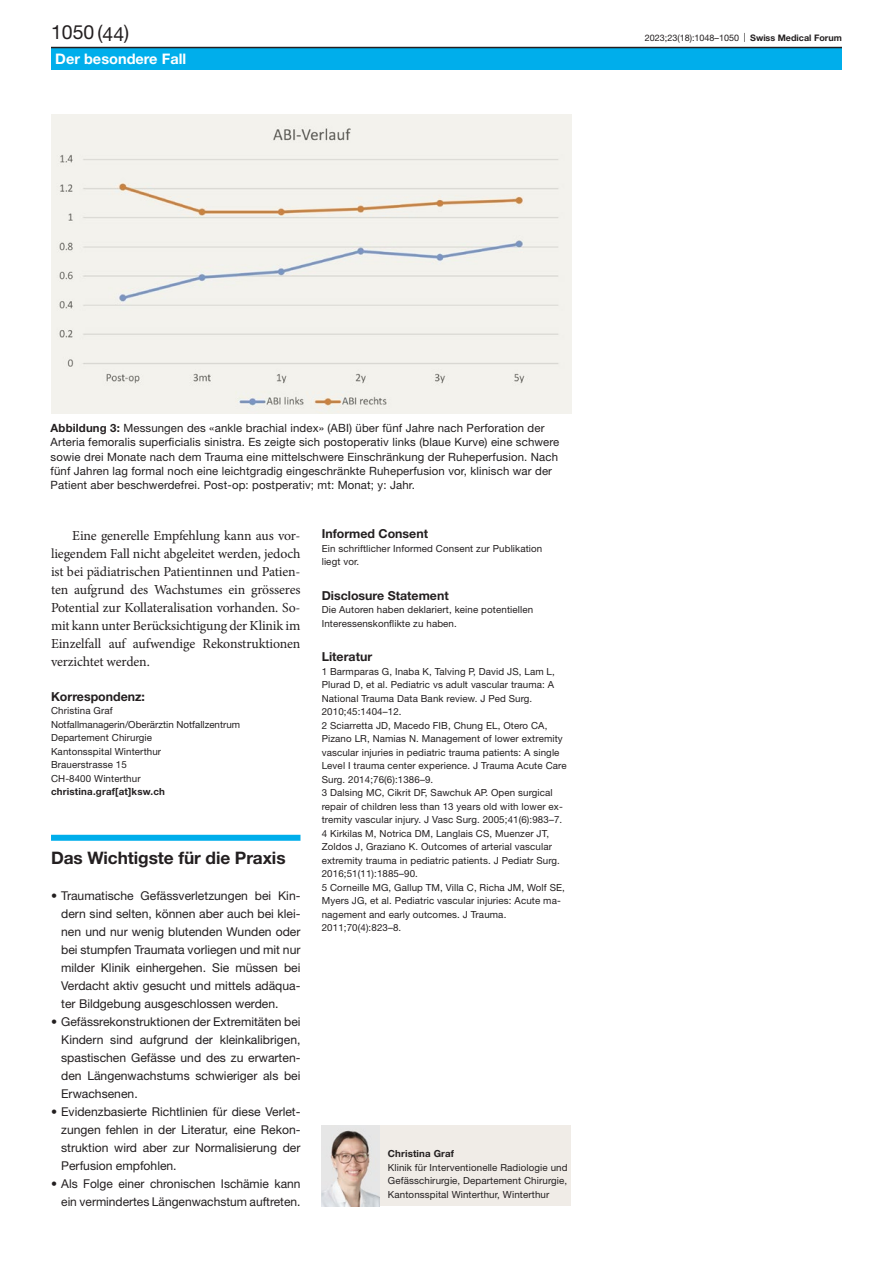
<style>
.page{position:relative;width:893px;height:1263px;background:#fff}
.page>*{position:absolute;margin:0;border:0;box-sizing:border-box;transform-origin:0 0}
.second-pagina{font:19.5px "Helvetica Neue LT Pro";color:#231f20}
.box-head1-start{font:700 17.25px "Helvetica Neue LT Pro";letter-spacing:-.005em;color:#231f20}
.rubrik-negativ{font:700 14.55px "Helvetica Neue LT Pro";color:#fff}
.paragraph-indent{font:13.8px/18px "Minion Pro";letter-spacing:-.01em;color:#231f20;text-align:justify}
.competing-interests{font:700 12.3px "Helvetica Neue LT Pro";color:#231f20}
.informed-consent-hea{font:700 12.3px "Helvetica Neue LT Pro";color:#231f20}
.correspondence-head{font:700 12.3px "Helvetica Neue LT Pro";color:#231f20}
.reference-head{font:700 12.3px "Helvetica Neue LT Pro";color:#231f20}
.t1{font:12.15px/18px "Helvetica Neue LT Pro";color:#231f20;text-align:justify}
.figure-caption{font:11.4px/14.2px "Helvetica Neue LT Pro";letter-spacing:.01em;color:#231f20}
.references{font:9.75px/13.5px "Helvetica Neue LT Pro";letter-spacing:.01em;color:#231f20}
.correspondence{font:9.75px "Helvetica Neue LT Pro";letter-spacing:.01em;color:#231f20}
.affiliations-small{font:9.75px/13.5px "Helvetica Neue LT Pro";letter-spacing:.01em;color:#231f20;text-align:justify}
.competing-interests-2{font:9.75px/13.5px "Helvetica Neue LT Pro";letter-spacing:.01em;color:#231f20}
.informed-consent{font:9.75px/13.5px "Helvetica Neue LT Pro";letter-spacing:.01em;color:#231f20}
.correspondence-e-mai{font:700 9.75px "Helvetica Neue LT Pro";letter-spacing:.02em;color:#231f20}
.authors-small{font:700 9.75px "Helvetica Neue LT Pro";letter-spacing:.01em;color:#231f20}
.t2{font:9px "Helvetica Neue LT Pro";color:#231f20}
.s1{font-weight:700}
</style>
<div class="page">
<img style="left:51px;top:115px;width:520px;height:299px">
<div style="left:51px;top:835px;width:249px;height:6px;background:#00aeeb"></div>
<div style="left:322px;top:1125px;width:249px;height:81px;background:#f0ece7"></div>
<img style="left:322px;top:1125px;width:57px;height:81px">
<div style="left:51px;top:47px;width:791px;height:23px;background:#00aeeb"></div>
<hr style="left:51px;top:47px;width:791px;height:1px;background:#231f20">
<p class="second-pagina" style="left:51px;top:20px;width:80px">1050 (44)</p>
<p class="rubrik-negativ" style="left:55px;top:49px;width:132px">Der besondere Fall</p>
<p class="t2" style="left:645px;top:32px;width:199px">2023;23(18):1048–1050 | <span class="s1">Swiss Medical Forum</span></p>
<p class="figure-caption" style="left:51px;top:421px;width:510px"><span class="s1">Abbildung 3:</span> Messungen des «ankle brachial index» (ABI) über fünf Jahre nach Perforation der Arteria femoralis superficialis sinistra. Es zeigte sich postoperativ links (blaue Kurve) eine schwere sowie drei Monate nach dem Trauma eine mittelschwere Einschränkung der Ruheperfusion. Nach fünf Jahren lag formal noch eine leichtgradig eingeschränkte Ruheperfusion vor, klinisch war der Patient aber beschwerdefrei. Post-op: postperativ; mt: Monat; y: Jahr.</p>
<p class="paragraph-indent" style="left:51px;top:527px;width:251px;text-indent:21px">Eine generelle Empfehlung kann aus vor&shy;liegendem Fall nicht abgeleitet werden, jedoch ist bei pädiatrischen Patientinnen und Patien&shy;ten aufgrund des Wachstumes ein grösseres Potential zur Kollateralisation vorhanden. So&shy;mit kann unter Berücksichtigung der Klinik im Einzelfall auf aufwendige Rekonstruktionen verzichtet werden.</p>
<p class="correspondence-head" style="left:51px;top:688px;width:95px">Korrespondenz:</p>
<p class="correspondence" style="left:51px;top:705px;width:63px">Christina Graf</p>
<p class="correspondence" style="left:51px;top:718px;width:191px">Notfallmanagerin/Oberärztin Notfallzentrum</p>
<p class="correspondence" style="left:51px;top:732px;width:103px">Departement Chirurgie</p>
<p class="correspondence" style="left:51px;top:745px;width:112px">Kantonsspital Winterthur</p>
<p class="correspondence" style="left:51px;top:759px;width:77px">Brauerstrasse 15</p>
<p class="correspondence" style="left:51px;top:772px;width:91px">CH-8400 Winterthur</p>
<p class="correspondence-e-mai" style="left:51px;top:785px;width:115px">christina.graf[at]ksw.ch</p>
<p class="box-head1-start" style="left:51px;top:847px;width:236px">Das Wichtigste für die Praxis</p>
<p class="t1" style="left:61px;top:886px;width:241px;text-indent:-10px">• Traumatische Gefässverletzungen bei Kin&shy;dern sind selten, können aber auch bei klei&shy;nen und nur wenig blutenden Wunden oder bei stumpfen Traumata vorliegen und mit nur milder Klinik einhergehen. Sie müssen bei Verdacht aktiv gesucht und mittels adäqua&shy;ter Bildgebung ausgeschlossen werden.</p>
<p class="t1" style="left:61px;top:1012px;width:241px;text-indent:-10px">• Gefässrekonstruktionen der Extremitäten bei Kindern sind aufgrund der kleinkalibrigen, spastischen Gefässe und des zu erwarten&shy;den Längenwachstums schwieriger als bei Erwachsenen.</p>
<p class="t1" style="left:61px;top:1102px;width:241px;text-indent:-10px">• Evidenzbasierte Richtlinien für diese Verlet&shy;zungen fehlen in der Literatur, eine Rekon&shy;struktion wird aber zur Normalisierung der Perfusion empfohlen.</p>
<p class="t1" style="left:51px;top:1174px;width:251px;text-align:right">• Als Folge einer chronischen Ischämie kann ein vermindertes Längenwachstum auftreten.</p>
<p class="informed-consent-hea" style="left:322px;top:526px;width:108px">Informed Consent</p>
<p class="informed-consent" style="left:322px;top:541px;width:222px">Ein schriftlicher Informed Consent zur Publikation liegt vor.</p>
<p class="competing-interests" style="left:322px;top:588px;width:128px">Disclosure Statement</p>
<p class="competing-interests-2" style="left:322px;top:603px;width:213px">Die Autoren haben deklariert, keine potentiellen<br>Interessenskonflikte zu haben.</p>
<p class="reference-head" style="left:322px;top:649px;width:52px">Literatur</p>
<p class="references" style="left:322px;top:664px;width:235px">1 Barmparas G, Inaba K, Talving P, David JS, Lam L, Plurad D, et al. Pediatric vs adult vascular trauma: A National Trauma Data Bank review. J Ped Surg.<br>2010;45:1404–12.</p>
<p class="references" style="left:322px;top:718px;width:246px">2 Sciarretta JD, Macedo FIB, Chung EL, Otero CA, Pizano LR, Namias N. Management of lower extremity vascular injuries in pediatric trauma patients: A single Level I trauma center experience. J Trauma Acute Care Surg. 2014;76(6):1386–9.</p>
<p class="references" style="left:322px;top:786px;width:243px">3 Dalsing MC, Cikrit DF, Sawchuk AP. Open surgical repair of children less than 13 years old with lower ex&shy;tremity vascular injury. J Vasc Surg. 2005;41(6):983–7.</p>
<p class="references" style="left:322px;top:826px;width:240px">4 Kirkilas M, Notrica DM, Langlais CS, Muenzer JT, Zoldos J, Graziano K. Outcomes of arterial vascular extremity trauma in pediatric patients. J Pediatr Surg.<br>2016;51(11):1885–90.</p>
<p class="references" style="left:322px;top:880px;width:245px">5 Corneille MG, Gallup TM, Villa C, Richa JM, Wolf SE, Myers JG, et al. Pediatric vascular injuries: Acute ma&shy;nagement and early outcomes. J Trauma.<br>2011;70(4):823–8.</p>
<p class="authors-small" style="left:388px;top:1147px;width:68px">Christina Graf</p>
<p class="affiliations-small" style="left:388px;top:1160px;width:181px">Klinik für Interventionelle Radiologie und Gefässchirurgie, Departement Chirurgie, Kantonsspital Winterthur, Winterthur</p>
</div>
